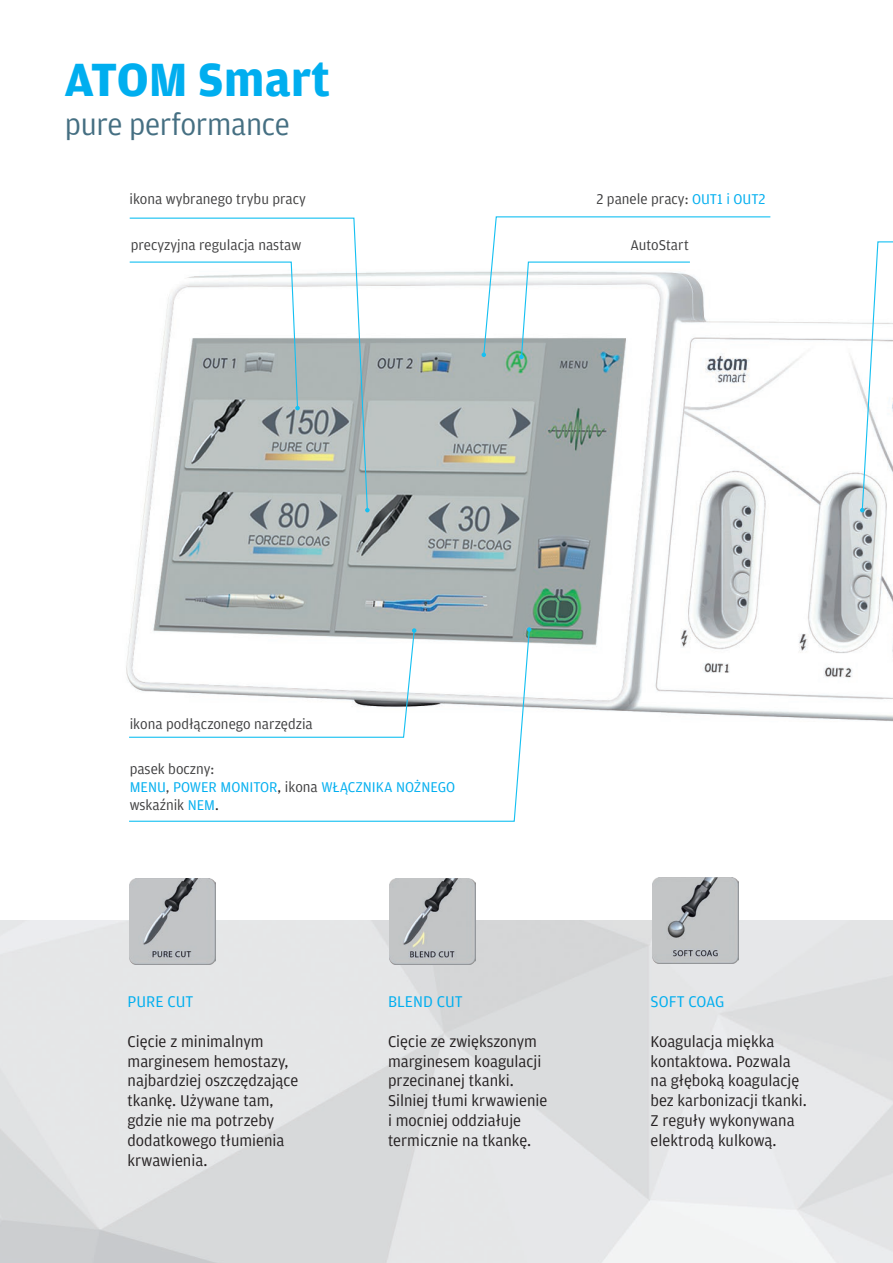
<style>
.page{position:relative;width:893px;height:1263px;background:#fff}
.page>*{position:absolute;margin:0;border:0;box-sizing:border-box;transform-origin:0 0}
.t1{font:700 49.5px "Amplitude Pl";color:#00aeef}
.t2{font:31.5px "Amplitude Pl";letter-spacing:-.01em;color:#456f82}
.t3{font:16.5px/19.8px "Amplitude CE";color:#231f20}
.t4{font:16.5px "Amplitude CE";color:#00aeef}
.t5{font:15px "Amplitude CE";color:#3e3e3f}
.t6{font:15px "Amplitude CE";color:#00aeef}
.s1{color:#00aeef}
.s2{color:#3e3e3f}
.s3{color:#231f20}
</style>
<div class="page">
<img style="left:126px;top:271px;width:767px;height:451px">
<img style="left:129px;top:879px;width:87px;height:86px">
<img style="left:390px;top:879px;width:86px;height:86px">
<img style="left:652px;top:878px;width:86px;height:86px">
<svg style="left:129px;top:628px;width:401px;height:194px"></svg>
<svg style="left:527px;top:627px;width:4px;height:5px"></svg>
<svg style="left:128px;top:628px;width:288px;height:110px"></svg>
<svg style="left:129px;top:217px;width:239px;height:294px"></svg>
<svg style="left:365px;top:508px;width:5px;height:4px"></svg>
<svg style="left:129px;top:261px;width:171px;height:149px"></svg>
<svg style="left:860px;top:241px;width:33px;height:271px"></svg>
<svg style="left:482px;top:216px;width:289px;height:143px"></svg>
<p class="t1" style="left:64px;top:52px;width:267px">ATOM Smart</p>
<p class="t2" style="left:65px;top:107px;width:227px">pure performance</p>
<p class="t5" style="left:129px;top:191px;width:178px">ikona wybranego trybu pracy</p>
<p class="t5" style="left:596px;top:191px;width:171px">2 panele pracy: <span class="s1">OUT1 i OUT2</span></p>
<p class="t5" style="left:131px;top:236px;width:172px">precyzyjna regulacja nastaw</p>
<p class="t5" style="left:630px;top:236px;width:60px">AutoStart</p>
<p class="t5" style="left:130px;top:715px;width:185px">ikona podłączonego narzędzia</p>
<p class="t5" style="left:130px;top:760px;width:86px">pasek boczny:</p>
<p class="t6" style="left:130px;top:778px;width:327px">MENU<span class="s2">,</span> POWER MONITOR<span class="s3">,</span> <span class="s2">ikona</span> WŁĄCZNIKA NOŻNEGO</p>
<p class="t5" style="left:130px;top:796px;width:91px">wskaźnik <span class="s1">NEM</span><span class="s3">.</span></p>
<p class="t4" style="left:128px;top:992px;width:67px">PURE CUT</p>
<p class="t3" style="left:128px;top:1031px;width:163px">Cięcie z minimalnym marginesem hemostazy,</p>
<p class="t3" style="left:128px;top:1071px;width:172px">najbardziej oszczędzające</p>
<p class="t3" style="left:128px;top:1091px;width:148px">tkankę. Używane tam,</p>
<p class="t3" style="left:128px;top:1110px;width:148px">gdzie nie ma potrzeby</p>
<p class="t3" style="left:128px;top:1130px;width:158px">dodatkowego tłumienia</p>
<p class="t3" style="left:128px;top:1150px;width:81px">krwawienia.</p>
<p class="t4" style="left:388px;top:992px;width:76px">BLEND CUT</p>
<p class="t3" style="left:388px;top:1031px;width:150px">Cięcie ze zwiększonym</p>
<p class="t3" style="left:388px;top:1051px;width:155px">marginesem koagulacji</p>
<p class="t3" style="left:388px;top:1071px;width:127px">przecinanej tkanki.</p>
<p class="t3" style="left:388px;top:1091px;width:161px">Silniej tłumi krwawienie</p>
<p class="t3" style="left:388px;top:1110px;width:135px">i mocniej oddziałuje</p>
<p class="t3" style="left:388px;top:1130px;width:145px">termicznie na tkankę.</p>
<p class="t4" style="left:651px;top:992px;width:75px">SOFT COAG</p>
<p class="t3" style="left:651px;top:1031px;width:125px">Koagulacja miękka</p>
<p class="t3" style="left:651px;top:1051px;width:142px">kontaktowa. Pozwala</p>
<p class="t3" style="left:651px;top:1071px;width:150px">na głęboką koagulację</p>
<p class="t3" style="left:651px;top:1091px;width:158px">bez karbonizacji tkanki.</p>
<p class="t3" style="left:651px;top:1110px;width:146px">Z reguły wykonywana</p>
<p class="t3" style="left:651px;top:1130px;width:127px">elektrodą kulkową.</p>
</div>
